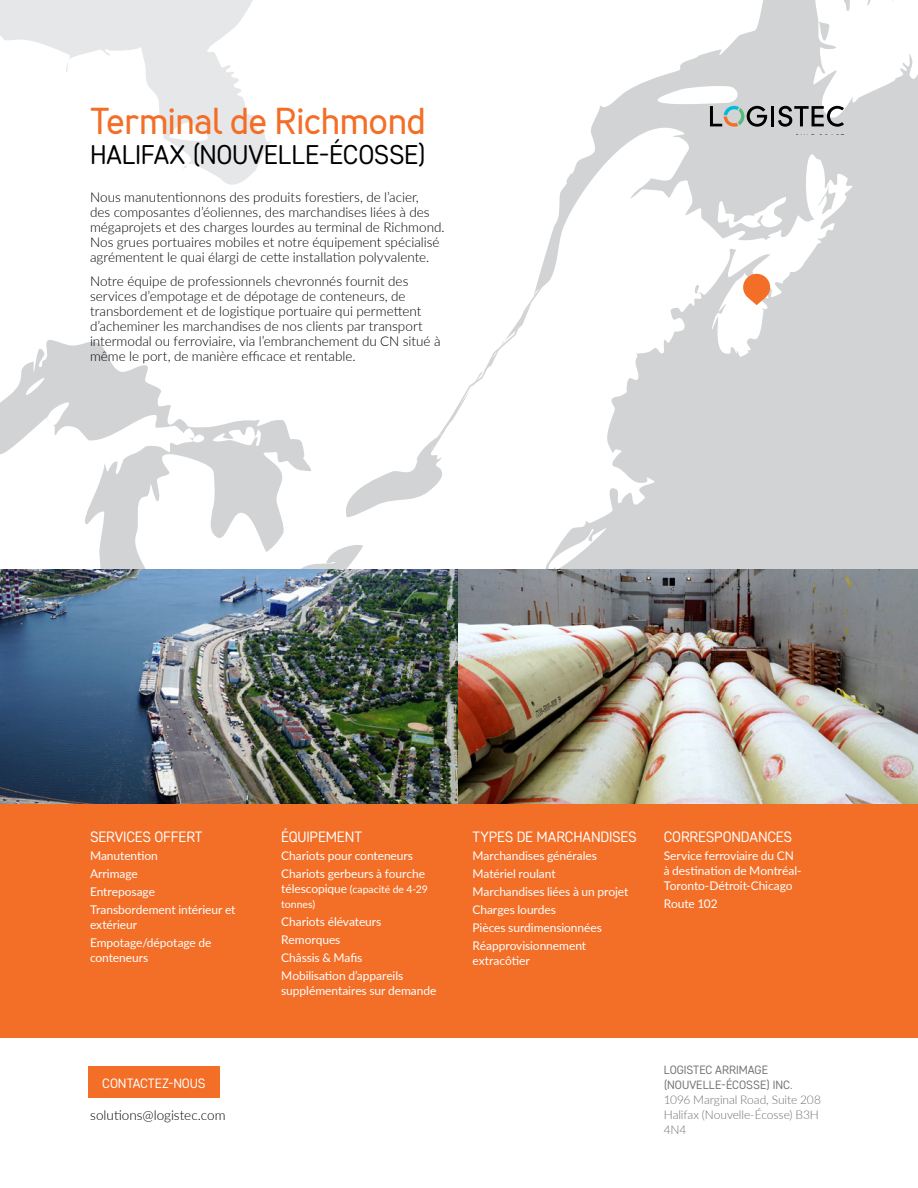
<style>
.page{position:relative;width:918px;height:1188px;background:#fff}
.page>*{position:absolute;margin:0;border:0;box-sizing:border-box;transform-origin:0 0}
.t1{font:700 37.5px "Merlo";letter-spacing:-.01em;color:#f36e27}
.t2{font:27px "Core Sans DS35";letter-spacing:-.01em;color:#000}
.t3{font:15px "Core Sans DS35";letter-spacing:-.015em;color:#fff}
.t4{font:300 13.5px/15px "Lato";color:#000}
.t5{font:13.5px "Core Sans DS35";letter-spacing:-.01em;color:#fff}
.t6{font:12px/18px "Lato";letter-spacing:-.005em;color:#fff}
.t7{font:300 12px/15px "Lato";letter-spacing:-.005em;color:#717073}
.t8{font:12px/15px "Core Sans DS35";letter-spacing:-.005em;color:#717073}
.t9{font:10.5px/15px "Lato";color:#fff}
.s1{font-size:12px}
</style>
<div class="page">
<div style="left:0;top:804px;width:918px;height:234px;background:#f36e27"></div>
<div style="left:88px;top:1066px;width:132px;height:32px;background:#f36e27"></div>
<svg style="left:0;top:0;width:918px;height:570px"></svg>
<svg style="left:427px;top:279px;width:120px;height:179px"></svg>
<svg style="left:743px;top:274px;width:27px;height:31px"></svg>
<img style="left:0;top:570px;width:458px;height:234px">
<img style="left:458px;top:570px;width:460px;height:234px">
<hr style="left:771px;top:106px;width:3px;height:20px;background:#000">
<svg style="left:778px;top:0;width:140px;height:127px"></svg>
<svg style="left:614px;top:84px;width:153px;height:44px"></svg>
<h1 class="t1" style="left:90px;top:99px;width:337px">Terminal de Richmond</h1>
<h2 class="t2" style="left:90px;top:138px;width:338px">HALIFAX (NOUVELLE-ÉCOSSE)</h2>
<p class="t4" style="left:90px;top:190px;width:356px">Nous manutentionnons des produits forestiers, de l’acier,<br>des composantes d’éoliennes, des marchandises liées à des mégaprojets et des charges lourdes au terminal de Richmond.<br>Nos grues portuaires mobiles et notre équipement spécialisé agrémentent le quai élargi de cette installation polyvalente.</p>
<p class="t4" style="left:90px;top:274px;width:352px">Notre équipe de professionnels chevronnés fournit des services d’empotage et de dépotage de conteneurs, de transbordement et de logistique portuaire qui permettent d’acheminer les marchandises de nos clients par transport intermodal ou ferroviaire, via l’embranchement du CN situé à même le port, de manière efficace et rentable.</p>
<p class="t3" style="left:90px;top:827px;width:114px">SERVICES OFFERT</p>
<p class="t6" style="left:90px;top:846px;width:147px">Manutention<br>Arrimage<br>Entreposage<br>Transbordement intérieur et</p>
<p class="t6" style="left:90px;top:915px;width:123px">extérieur<br>Empotage/dépotage de</p>
<p class="t6" style="left:90px;top:948px;width:60px">conteneurs</p>
<p class="t5" style="left:102px;top:1075px;width:105px">CONTACTEZ-NOUS</p>
<p class="t4" style="left:90px;top:1107px;width:137px">solutions@logistec.com</p>
<p class="t3" style="left:281px;top:827px;width:82px">ÉQUIPEMENT</p>
<p class="t6" style="left:281px;top:846px;width:145px">Chariots pour conteneurs<br>Chariots gerbeurs à fourche</p>
<p class="t9" style="left:281px;top:881px;width:148px"><span class="s1">télescopique</span> (capacité de 4-29 tonnes)</p>
<p class="t6" style="left:281px;top:912px;width:124px">Chariots élévateurs<br>Remorques<br>Châssis &amp; Mafis<br>Mobilisation d’appareils</p>
<p class="t6" style="left:281px;top:981px;width:157px">supplémentaires sur demande</p>
<p class="t3" style="left:472px;top:827px;width:166px">TYPES DE MARCHANDISES</p>
<p class="t6" style="left:472px;top:846px;width:157px">Marchandises générales<br>Matériel roulant<br>Marchandises liées à un projet<br>Charges lourdes<br>Pièces surdimensionnées<br>Réapprovisionnement</p>
<p class="t6" style="left:472px;top:951px;width:59px">extracôtier</p>
<p class="t3" style="left:664px;top:827px;width:130px">CORRESPONDANCES</p>
<p class="t6" style="left:664px;top:847px;width:139px;line-height:15px">Service ferroviaire du CN à destination de Montréal-<br>Toronto-Détroit-Chicago</p>
<p class="t6" style="left:664px;top:894px;width:56px">Route 102</p>
<p class="t8" style="left:664px;top:1062px;width:131px">LOGISTEC ARRIMAGE (NOUVELLE-ÉCOSSE) INC.</p>
<p class="t7" style="left:664px;top:1091px;width:159px">1096 Marginal Road, Suite 208<br>Halifax (Nouvelle-Écosse) B3H<br>4N4</p>
</div>
